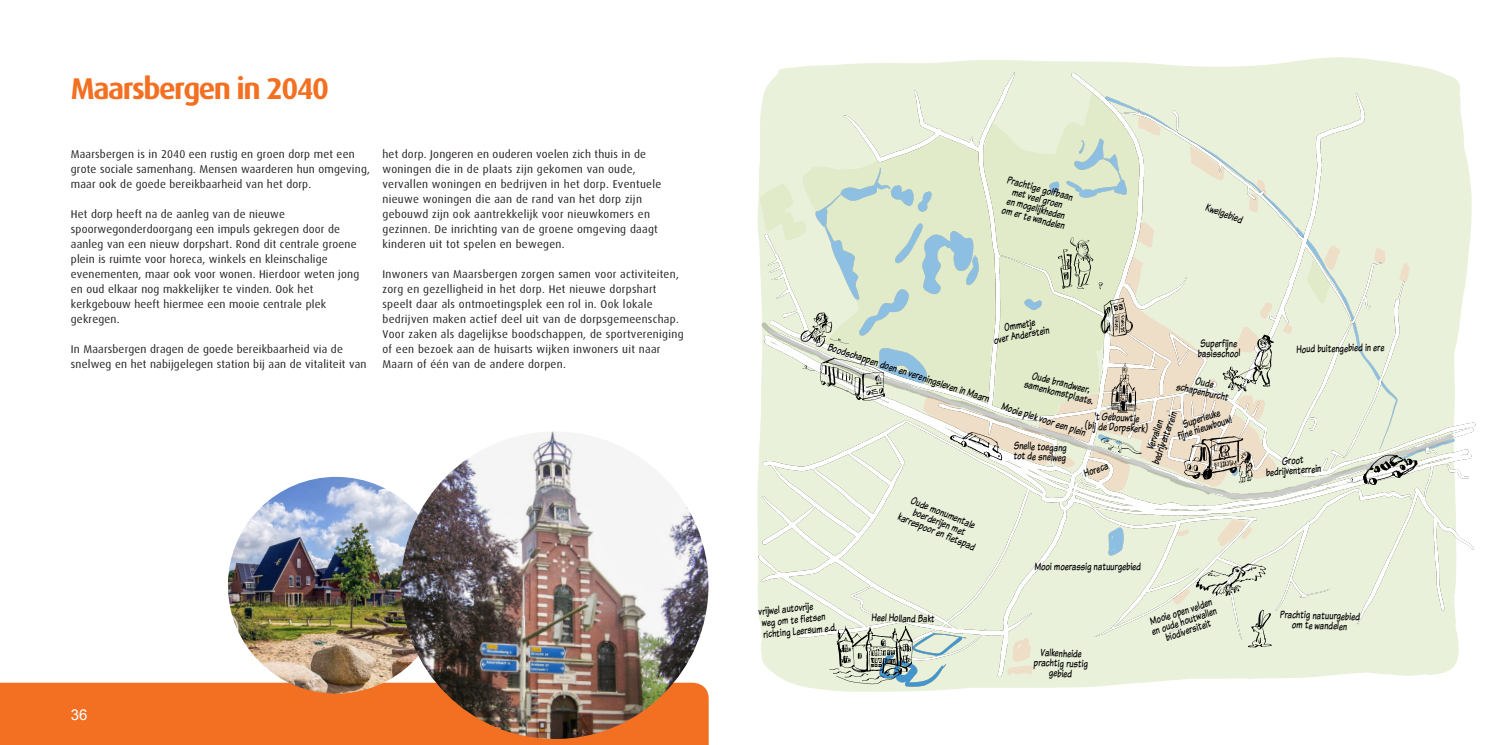
<style>
.page{position:relative;width:1489px;height:745px;background:#fff}
.page>*{position:absolute;margin:0;border:0;box-sizing:border-box;transform-origin:0 0}
.t1{font:700 30px "Dax";letter-spacing:-.05em;color:#f36f21}
.t2{font:15px "Arial";color:#fff}
.t3{font:11.25px/15px "Dax";letter-spacing:.015em;color:#231f20}
.t4{font:11.25px/10px "Komika Text Tight";color:#000;text-align:center}
</style>
<div class="page">
<div style="left:0;top:682px;width:708px;height:62px;background:#f36f21"></div>
<img style="left:758px;top:73px;width:716px;height:613px">
<img style="left:761px;top:322px;width:691px;height:177px">
<svg style="left:1100px;top:298px;width:32px;height:38px"></svg>
<svg style="left:800px;top:312px;width:48px;height:34px;background:#c8cebc"></svg>
<svg style="left:1100px;top:437px;width:41px;height:16px"></svg>
<svg style="left:1222px;top:334px;width:51px;height:57px;background:#c9ccbb"></svg>
<svg style="left:1195px;top:563px;width:76px;height:84px;background:#d9dfcb"></svg>
<svg style="left:950px;top:432px;width:70px;height:35px"></svg>
<svg style="left:1183px;top:436px;width:69px;height:47px;background:#b4ac9d"></svg>
<svg style="left:1106px;top:362px;width:34px;height:51px;background:#bfb5a6"></svg>
<svg style="left:829px;top:625px;width:84px;height:58px;background:#aeb8ad"></svg>
<svg style="left:802px;top:357px;width:83px;height:43px"></svg>
<svg style="left:1346px;top:454px;width:71px;height:30px"></svg>
<svg style="left:1057px;top:237px;width:45px;height:52px;background:#c2caae"></svg>
<img style="left:228px;top:476px;width:216px;height:217px;border-radius:50%">
<img style="left:401px;top:431px;width:307px;height:307px;border-radius:50%">
<h1 class="t1" style="left:71px;top:75px;width:260px">Maarsbergen in 2040</h1>
<p class="t3" style="left:71px;top:147px;width:300px">Maarsbergen is in 2040 een rustig en groen dorp met een grote sociale samenhang. Mensen waarderen hun omgeving, maar ook de goede bereikbaarheid van het dorp.</p>
<p class="t3" style="left:71px;top:207px;width:290px">Het dorp heeft na de aanleg van de nieuwe spoorwegonderdoorgang een impuls gekregen door de aanleg van een nieuw dorpshart. Rond dit centrale groene plein is ruimte voor horeca, winkels en kleinschalige evenementen, maar ook voor wonen. Hierdoor weten jong en oud elkaar nog makkelijker te vinden. Ook het kerkgebouw heeft hiermee een mooie centrale plek gekregen.</p>
<p class="t3" style="left:71px;top:342px;width:297px">In Maarsbergen dragen de goede bereikbaarheid via de snelweg en het nabijgelegen station bij aan de vitaliteit van</p>
<p class="t3" style="left:382px;top:147px;width:280px">het dorp. Jongeren en ouderen voelen zich thuis in de woningen die in de plaats zijn gekomen van oude, vervallen woningen en bedrijven in het dorp. Eventuele nieuwe woningen die aan de rand van het dorp zijn gebouwd zijn ook aantrekkelijk voor nieuwkomers en gezinnen. De inrichting van de groene omgeving daagt kinderen uit tot spelen en bewegen.</p>
<p class="t3" style="left:382px;top:267px;width:302px">Inwoners van Maarsbergen zorgen samen voor activiteiten, zorg en gezelligheid in het dorp. Het nieuwe dorpshart speelt daar als ontmoetingsplek een rol in. Ook lokale bedrijven maken actief deel uit van de dorpsgemeenschap.<br>Voor zaken als dagelijkse boodschappen, de sportvereniging of een bezoek aan de huisarts wijken inwoners uit naar Maarn of één van de andere dorpen.</p>
<h2 class="t2" style="left:71px;top:708px;width:18px">36</h2>
<p class="t4" style="left:1008px;top:176px;width:70px;rotate:15deg">Prachtige golfbaan met veel groen<br>en mogelijkheden om er te wandelen</p>
<p class="t4" style="left:1207px;top:203px;width:40px;rotate:20deg">Kwelgebied</p>
<p class="t4" style="left:991px;top:327px;width:58px;rotate:-11deg">Ommetje<br>over Anderstein</p>
<p class="t4" style="left:1197px;top:340px;width:44px;text-align:left;rotate:-1deg">Superfijne basisschool</p>
<p class="t4" style="left:1296px;top:345px;width:89px;rotate:-1deg">Houd buitengebied in ere</p>
<p class="t4" style="left:829px;top:343px;width:171px;rotate:18deg">Boodschappen doen en vereningsleven in Maarn</p>
<p class="t4" style="left:1027px;top:370px;width:72px;rotate:14deg">Oude brandweer, samenkomstplaats.</p>
<p class="t4" style="left:1085px;top:411px;width:65px;rotate:3deg">'t Gebouwtje<br>(bij de Dorpskerk)</p>
<p class="t4" style="left:1179px;top:373px;width:55px;rotate:12deg">Oude schapenburcht</p>
<p class="t4" style="left:1003px;top:402px;width:89px;rotate:18deg">Mooie plek voor een plein</p>
<p class="t4" style="left:1173px;top:423px;width:58px;rotate:-18deg">Superleuke fijne nieuwbouw!</p>
<p class="t4" style="left:1142px;top:459px;width:57px;rotate:-70deg">Vervallen bedrijventerrein</p>
<p class="t4" style="left:1014px;top:441px;width:55px;text-align:left;rotate:3deg">Snelle toegang tot de snelweg</p>
<p class="t4" style="left:1082px;top:469px;width:27px;rotate:-19deg">Horeca</p>
<p class="t4" style="left:1264px;top:458px;width:57px;rotate:-4deg">Groot bedrijventerrein</p>
<p class="t4" style="left:758px;top:607px;width:77px;line-height:11.6px;text-align:left;rotate:-6deg">vrijwel autovrije<br>weg om te fietsen richting Leersum e.d.</p>
<p class="t4" style="left:907px;top:494px;width:84px;rotate:22deg">Oude monumentale boerderijen met karrespoor en fietspad</p>
<p class="t4" style="left:871px;top:613px;width:64px;rotate:1deg">Heel Holland Bakt</p>
<p class="t4" style="left:1034px;top:562px;width:108px">Mooi moerassig natuurgebied</p>
<p class="t4" style="left:1034px;top:648px;width:56px;rotate:2deg">Valkenheide prachtig rustig gebied</p>
<p class="t4" style="left:1147px;top:618px;width:70px;rotate:-18deg">Mooie open velden en oude houtwallen biodiversiteit</p>
<p class="t4" style="left:1279px;top:610px;width:81px;rotate:2deg">Prachtig natuurgebied om te wandelen</p>
</div>
